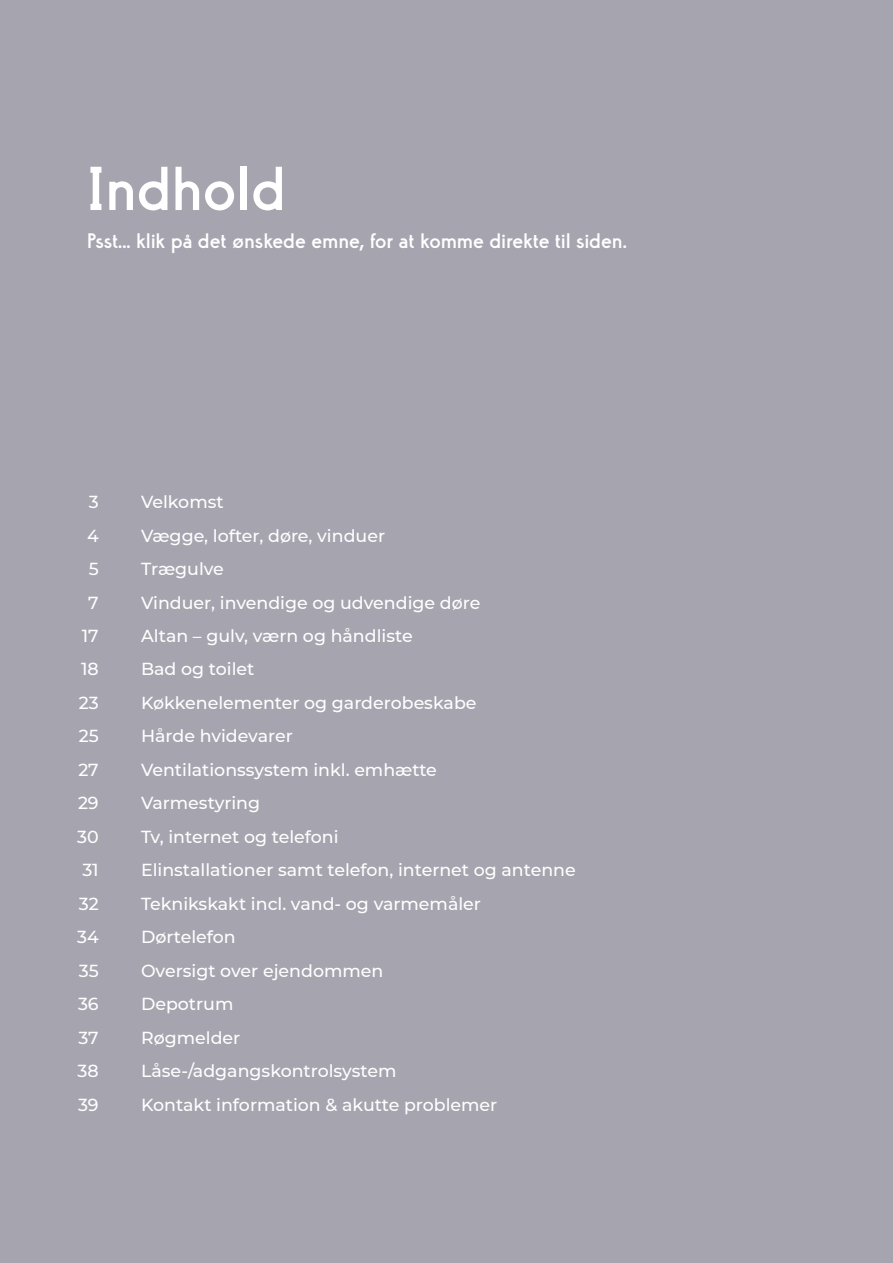
<style>
.page{position:relative;width:893px;height:1263px;background:#a6a4af}
.page>*{position:absolute;margin:0;border:0;box-sizing:border-box;transform-origin:0 0}
.t1{font:600 61.8px "Neue Droschke";color:#fff}
.t2{font:600 21px "Neue Droschke";color:#fff}
.t3{font:500 17.4px/33.5px "Montserrat";color:#fff}
</style>
<div class="page">
<h1 class="t1" style="left:87px;top:154px;width:201px">Indhold</h1>
<p class="t2" style="left:87px;top:229px;width:541px">Psst... klik på det ønskede emne, for at komme direkte til siden.</p>
<p class="t3" style="left:77px;top:485px;width:23px;text-align:right">3<br>4<br>5<br>7<br>17<br>18<br>23<br>25<br>27<br>29<br>30<br>31<br>32<br>34<br>35<br>36<br>37<br>38<br>39</p>
<p class="t3" style="left:141px;top:484px;width:436px">Velkomst<br>Vægge, lofter, døre, vinduer<br>Trægulve<br>Vinduer, invendige og udvendige døre<br>Altan – gulv, værn og håndliste<br>Bad og toilet<br>Køkkenelementer og garderobeskabe<br>Hårde hvidevarer<br>Ventilationssystem inkl. emhætte<br>Varmestyring<br>Tv, internet og telefoni<br>Elinstallationer samt telefon, internet og antenne<br>Teknikskakt incl. vand- og varmemåler<br>Dørtelefon<br>Oversigt over ejendommen<br>Depotrum<br>Røgmelder<br>Låse-/adgangskontrolsystem<br>Kontakt information &amp; akutte problemer</p>
</div>
